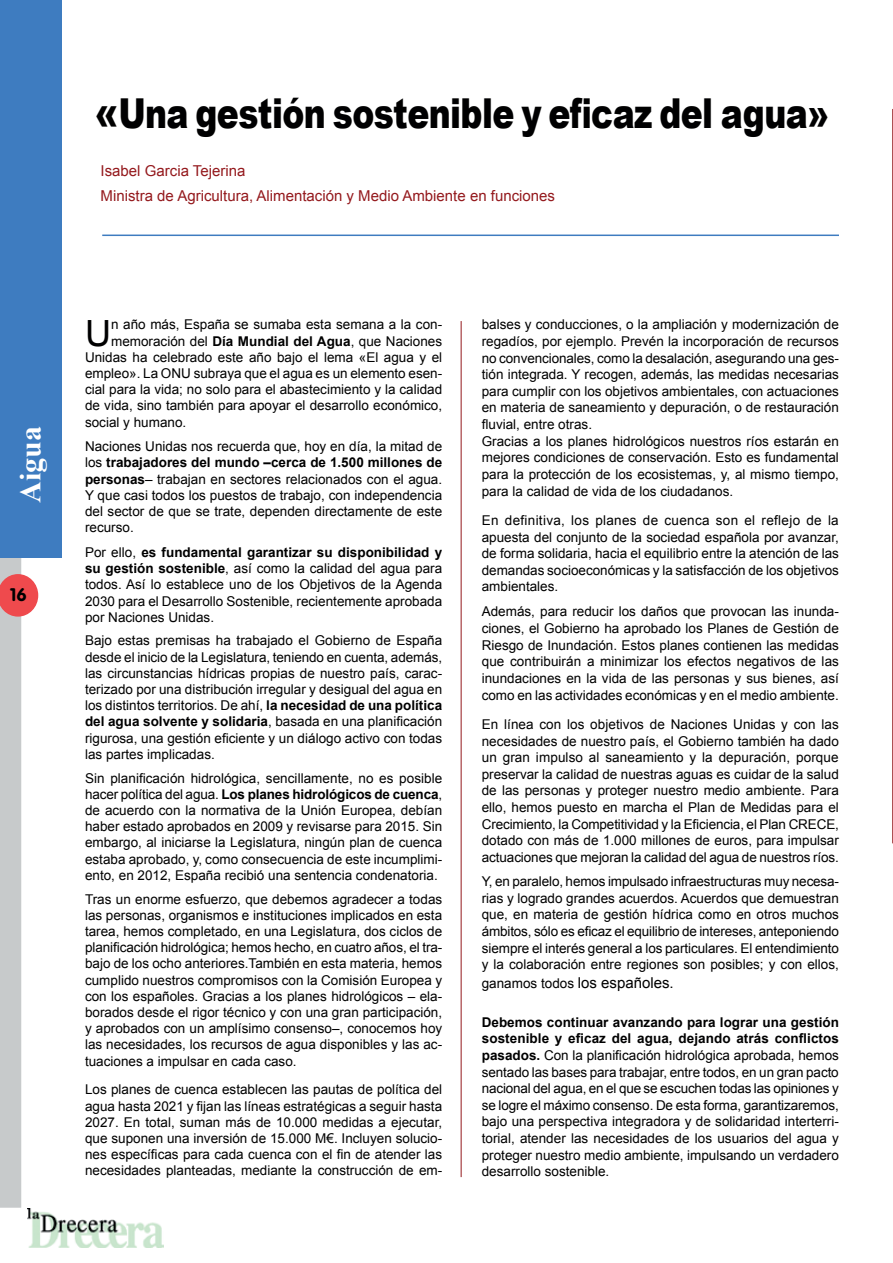
<style>
.page{position:relative;width:893px;height:1263px;background:#fff}
.page>*{position:absolute;margin:0;border:0;box-sizing:border-box;transform-origin:0 0}
.t1{font:900 41.25px "Arial";letter-spacing:-.02em;color:#000001;scale:.8 1}
.t2{font:36.15px "Arial";color:#000001}
.t3{font:700 30px "Times New Roman";color:#fff}
.t4{font:700 18px "VAG Rounded";color:#000001}
.t5{font:15px/25.5px "Arial";color:#94191d}
.t6{font:15px "Arial";color:#000001}
.t7{font:13.5px/16.6px "Arial";color:#000001;text-align:justify}
.s1{font-size:45px}
.s2{font-weight:700}
.s3{font-size:13.5px}
</style>
<div class="page">
<svg style="left:0;top:557px;width:38px;height:651px"></svg>
<img style="left:27px;top:1209px;width:136px;height:38px">
<div style="left:0;top:0;width:61px;height:557px;background:#3e7cc0"></div>
<hr style="left:892px;top:109px;width:1px;height:734px;background:#94191d">
<hr style="left:461px;top:321px;width:1px;height:856px;background:#94191d">
<hr style="left:102px;top:235px;width:737px;height:1px;background:#3e7cc0">
<h1 class="t1" style="left:95px;top:84px;width:919px"><span class="s1">«</span>Una gestión sostenible y eficaz del agua»</h1>
<p class="t5" style="left:101px;top:158px;width:456px">Isabel Garcia Tejerina<br>Ministra de Agricultura, Alimentación y Medio Ambiente en funciones</p>
<h3 class="t3" style="left:10px;top:503px;width:78px;rotate:-90deg">Aigua</h3>
<h3 class="t4" style="left:10px;top:584px;width:18px">16</h3>
<h2 class="t2" style="left:85px;top:309px;width:28px">U</h2>
<p class="t7" style="left:111px;top:316px;width:333px">n año más, España se sumaba esta semana a la con-</p>
<p class="t7" style="left:111px;top:333px;width:333px">memoración del <span class="s2">Día Mundial del Agua</span>, que Naciones</p>
<p class="t7" style="left:85px;top:349px;width:359px">Unidas ha celebrado este año bajo el lema «El agua y el</p>
<p class="t7" style="left:85px;top:365px;width:359px">empleo». La ONU subraya que el agua es un elemento esen-</p>
<p class="t7" style="left:85px;top:381px;width:359px">cial para la vida; no solo para el abastecimiento y la calidad</p>
<p class="t7" style="left:85px;top:397px;width:359px">de vida, sino también para apoyar el desarrollo económico,</p>
<p class="t7" style="left:85px;top:414px;width:103px">social y humano.</p>
<p class="t7" style="left:85px;top:438px;width:359px;line-height:16.2px">Naciones Unidas nos recuerda que, hoy en día, la mitad de los <span class="s2">trabajadores del mundo –cerca de 1.500 millones de personas</span>– trabajan en sectores relacionados con el agua.<br>Y que casi todos los puestos de trabajo, con independencia del sector de que se trate, dependen directamente de este recurso.</p>
<p class="t7" style="left:85px;top:544px;width:359px;line-height:16.2px">Por ello, <span class="s2">es fundamental garantizar su disponibilidad y su gestión sostenible</span>, así como la calidad del agua para todos. Así lo establece uno de los Objetivos de la Agenda 2030 para el Desarrollo Sostenible, recientemente aprobada por Naciones Unidas.</p>
<p class="t7" style="left:85px;top:633px;width:359px;line-height:16.2px">Bajo estas premisas ha trabajado el Gobierno de España desde el inicio de la Legislatura, teniendo en cuenta, además, las circunstancias hídricas propias de nuestro país, carac&shy;terizado por una distribución irregular y desigual del agua en los distintos territorios. De ahí, <span class="s2">la necesidad de una política del agua solvente y solidaria</span>, basada en una planificación rigurosa, una gestión eficiente y un diálogo activo con todas las partes implicadas.</p>
<p class="t7" style="left:85px;top:770px;width:359px;line-height:16.2px">Sin planificación hidrológica, sencillamente, no es posible hacer política del agua. <span class="s2">Los planes hidrológicos de cuenca</span>, de acuerdo con la normativa de la Unión Europea, debían haber estado aprobados en 2009 y revisarse para 2015. Sin embargo, al iniciarse la Legislatura, ningún plan de cuenca estaba aprobado, y, como consecuencia de este incumplimi&shy;ento, en 2012, España recibió una sentencia condenatoria.</p>
<p class="t7" style="left:85px;top:891px;width:359px;line-height:16.2px">Tras un enorme esfuerzo, que debemos agradecer a todas las personas, organismos e instituciones implicados en esta tarea, hemos completado, en una Legislatura, dos ciclos de planificación hidrológica; hemos hecho, en cuatro años, el tra&shy;bajo de los ocho anteriores.También en esta materia, hemos cumplido nuestros compromisos con la Comisión Europea y con los españoles. Gracias a los planes hidrológicos – ela&shy;borados desde el rigor técnico y con una gran participación, y aprobados con un amplísimo consenso–, conocemos hoy las necesidades, los recursos de agua disponibles y las ac&shy;tuaciones a impulsar en cada caso.</p>
<p class="t7" style="left:85px;top:1082px;width:359px;line-height:16.2px">Los planes de cuenca establecen las pautas de política del agua hasta 2021 y fijan las líneas estratégicas a seguir hasta 2027. En total, suman más de 10.000 medidas a ejecutar, que suponen una inversión de 15.000 M€. Incluyen solucio&shy;nes específicas para cada cuenca con el fin de atender las necesidades planteadas, mediante la construcción de em-</p>
<p class="t7" style="left:482px;top:316px;width:359px;text-align:left">balses y conducciones, o la ampliación y modernización de regadíos, por ejemplo. Prevén la incorporación de recursos no convencionales, como la desalación, asegurando una ges&shy;tión integrada. Y recogen, además, las medidas necesarias para cumplir con los objetivos ambientales, con actuaciones en materia de saneamiento y depuración, o de restauración fluvial, entre otras.<br>Gracias a los planes hidrológicos nuestros ríos estarán en mejores condiciones de conservación. Esto es fundamental para la protección de los ecosistemas, y, al mismo tiempo, para la calidad de vida de los ciudadanos.</p>
<p class="t7" style="left:482px;top:512px;width:359px">En definitiva, los planes de cuenca son el reflejo de la apuesta del conjunto de la sociedad española por avanzar, de forma solidaria, hacia el equilibrio entre la atención de las demandas socioeconómicas y la satisfacción de los objetivos ambientales.</p>
<p class="t7" style="left:482px;top:603px;width:359px">Además, para reducir los daños que provocan las inunda&shy;ciones, el Gobierno ha aprobado los Planes de Gestión de Riesgo de Inundación. Estos planes contienen las medidas que contribuirán a minimizar los efectos negativos de las inundaciones en la vida de las personas y sus bienes, así como en las actividades económicas y en el medio ambiente.</p>
<p class="t7" style="left:482px;top:716px;width:359px">En línea con los objetivos de Naciones Unidas y con las necesidades de nuestro país, el Gobierno también ha dado un gran impulso al saneamiento y la depuración, porque preservar la calidad de nuestras aguas es cuidar de la salud de las personas y proteger nuestro medio ambiente. Para ello, hemos puesto en marcha el Plan de Medidas para el Crecimiento, la Competitividad y la Eficiencia, el Plan CRECE, dotado con más de 1.000 millones de euros, para impulsar actuaciones que mejoran la calidad del agua de nuestros ríos.</p>
<p class="t7" style="left:482px;top:873px;width:359px">Y, en paralelo, hemos impulsado infraestructuras muy necesa&shy;rias y logrado grandes acuerdos. Acuerdos que demuestran que, en materia de gestión hídrica como en otros muchos ámbitos, sólo es eficaz el equilibrio de intereses, anteponiendo siempre el interés general a los particulares. El entendimiento y la colaboración entre regiones son posibles; y con ellos,</p>
<p class="t6" style="left:482px;top:972px;width:193px"><span class="s3">ganamos todos</span> los españoles.</p>
<p class="t7" style="left:482px;top:1014px;width:359px"><span class="s2">Debemos continuar avanzando para lograr una gestión sostenible y eficaz del agua, dejando atrás conflictos pasados.</span> Con la planificación hidrológica aprobada, hemos sentado las bases para trabajar, entre todos, en un gran pacto nacional del agua, en el que se escuchen todas las opiniones y se logre el máximo consenso. De esta forma, garantizaremos, bajo una perspectiva integradora y de solidaridad interterri&shy;torial, atender las necesidades de los usuarios del agua y proteger nuestro medio ambiente, impulsando un verdadero desarrollo sostenible.</p>
</div>
